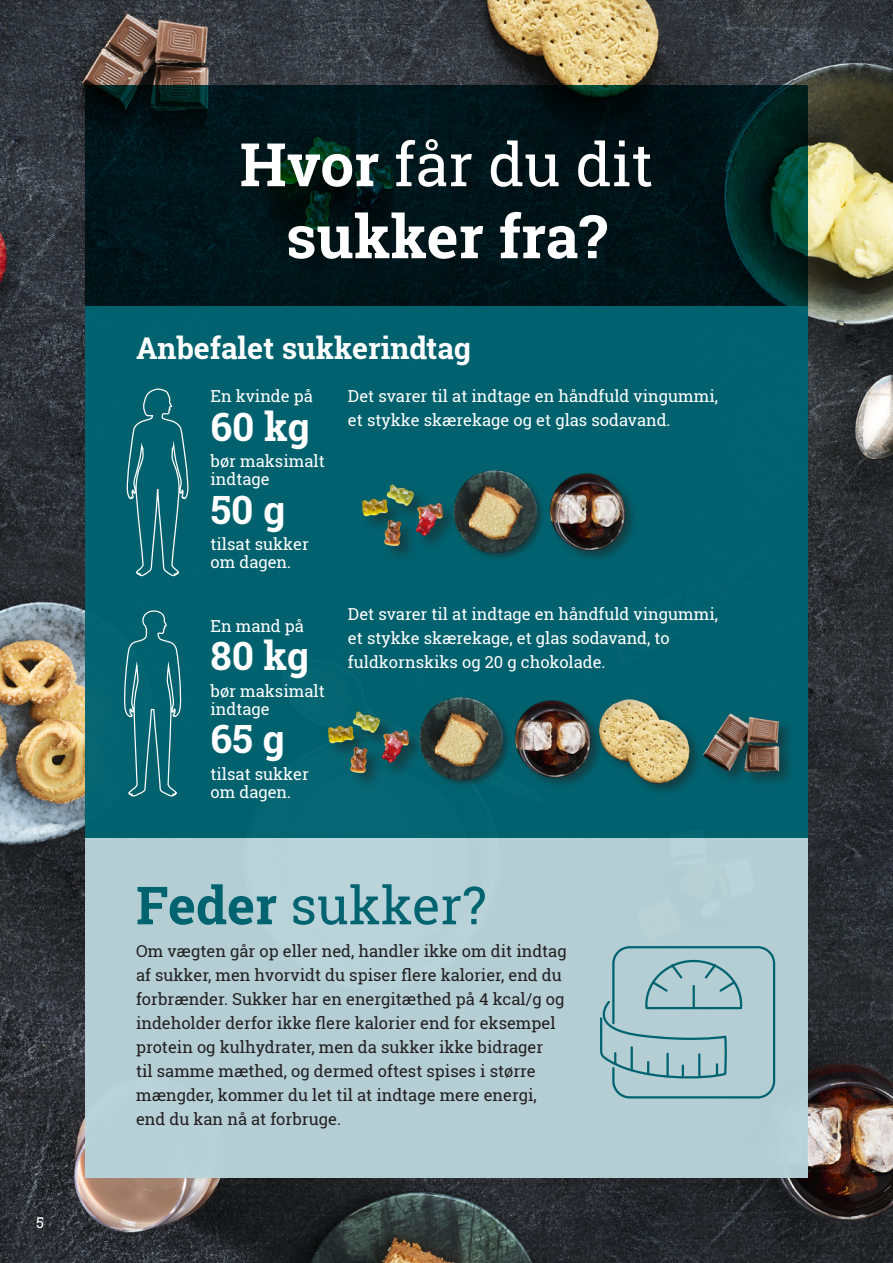
<style>
.page{position:relative;width:893px;height:1263px;background:#fff}
.page>*{position:absolute;margin:0;border:0;box-sizing:border-box;transform-origin:0 0}
.Broedtekst_neg{font:700 60px/72px "Roboto Slab";color:#fff;text-align:center}
.Broed_11_16_sort_reg{font:52.5px "Roboto Slab";color:#006370}
.Broedtekst_neg-2{font:700 39px "Roboto Slab";color:#fff}
.Stor_broed_neg{font:700 30px "Roboto Slab";color:#fff}
.Broed_11_16_sort_reg-2{font:16.5px/24px "Roboto Slab";color:#231f20}
.Broed_11_16_sort_reg-3{font:16.5px/24px "Roboto Slab";color:#fff}
.Broedtekst_neg-3{font:16.5px/18px "Roboto Slab";color:#fff}
.t1{font:15px "Roboto Slab";color:#fff}
.s1{font-weight:400}
.s2{font-weight:700}
</style>
<div class="page">
<img style="left:0;top:0;width:893px;height:1263px">
<svg style="left:85px;top:85px;width:723px;height:221px;background:#00171a"></svg>
<div style="left:85px;top:306px;width:723px;height:532px;background:#006370"></div>
<div style="left:85px;top:838px;width:723px;height:340px;background:#b9d4da"></div>
<svg style="left:126px;top:388px;width:63px;height:189px"></svg>
<svg style="left:124px;top:610px;width:58px;height:187px"></svg>
<div style="left:612px;top:946px;width:163px;height:152px;border:2px solid #006370;border-radius:16px"></div>
<svg style="left:600px;top:959px;width:143px;height:123px"></svg>
<img style="left:328px;top:711px;width:80px;height:71px">
<img style="left:362px;top:484px;width:80px;height:72px">
<img style="left:408px;top:697px;width:72px;height:88px">
<img style="left:442px;top:470px;width:72px;height:88px">
<img style="left:480px;top:700px;width:98px;height:85px">
<img style="left:514px;top:473px;width:120px;height:85px">
<img style="left:578px;top:699px;width:93px;height:93px">
<img style="left:671px;top:713px;width:119px;height:78px">
<p class="t1" style="left:36px;top:1212px;width:9px">5</p>
<p class="Broedtekst_neg" style="left:240px;top:128px;width:415px">Hvor <span class="s1">får du dit </span>sukker fra?</p>
<p class="Stor_broed_neg" style="left:136px;top:327px;width:336px">Anbefalet sukkerindtag</p>
<p class="Broedtekst_neg-3" style="left:210px;top:387px;width:104px">En kvinde på</p>
<p class="Broedtekst_neg-2" style="left:210px;top:400px;width:101px">60 kg</p>
<p class="Broedtekst_neg-3" style="left:210px;top:452px;width:116px">bør maksimalt indtage</p>
<p class="Broedtekst_neg-2" style="left:210px;top:483px;width:76px">50 g</p>
<p class="Broedtekst_neg-3" style="left:210px;top:535px;width:100px">tilsat sukker om dagen.</p>
<p class="Broedtekst_neg-3" style="left:210px;top:617px;width:95px">En mand på</p>
<p class="Broedtekst_neg-2" style="left:210px;top:629px;width:100px">80 kg</p>
<p class="Broedtekst_neg-3" style="left:210px;top:682px;width:116px">bør maksimalt indtage</p>
<p class="Broedtekst_neg-2" style="left:210px;top:712px;width:76px">65 g</p>
<p class="Broedtekst_neg-3" style="left:210px;top:765px;width:100px">tilsat sukker om dagen.</p>
<p class="Broed_11_16_sort_reg-3" style="left:348px;top:384px;width:372px">Det svarer til at indtage en håndfuld vingummi, et stykke skærekage og et glas sodavand.</p>
<p class="Broed_11_16_sort_reg-3" style="left:348px;top:601px;width:372px">Det svarer til at indtage en håndfuld vingummi, et stykke skærekage, et glas sodavand, to fuldkornskiks og 20 g chokolade.</p>
<p class="Broed_11_16_sort_reg" style="left:136px;top:869px;width:352px"><span class="s2">Feder</span> sukker?</p>
<p class="Broed_11_16_sort_reg-2" style="left:136px;top:939px;width:432px">Om vægten går op eller ned, handler ikke om dit indtag af sukker, men hvorvidt du spiser flere kalorier, end du forbrænder. Sukker har en energitæthed på 4 kcal/g og indeholder derfor ikke flere kalorier end for eksempel protein og kulhydrater, men da sukker ikke bidrager<br>til samme mæthed, og dermed oftest spises i større mængder, kommer du let til at indtage mere energi, end du kan nå at forbruge.</p>
</div>
